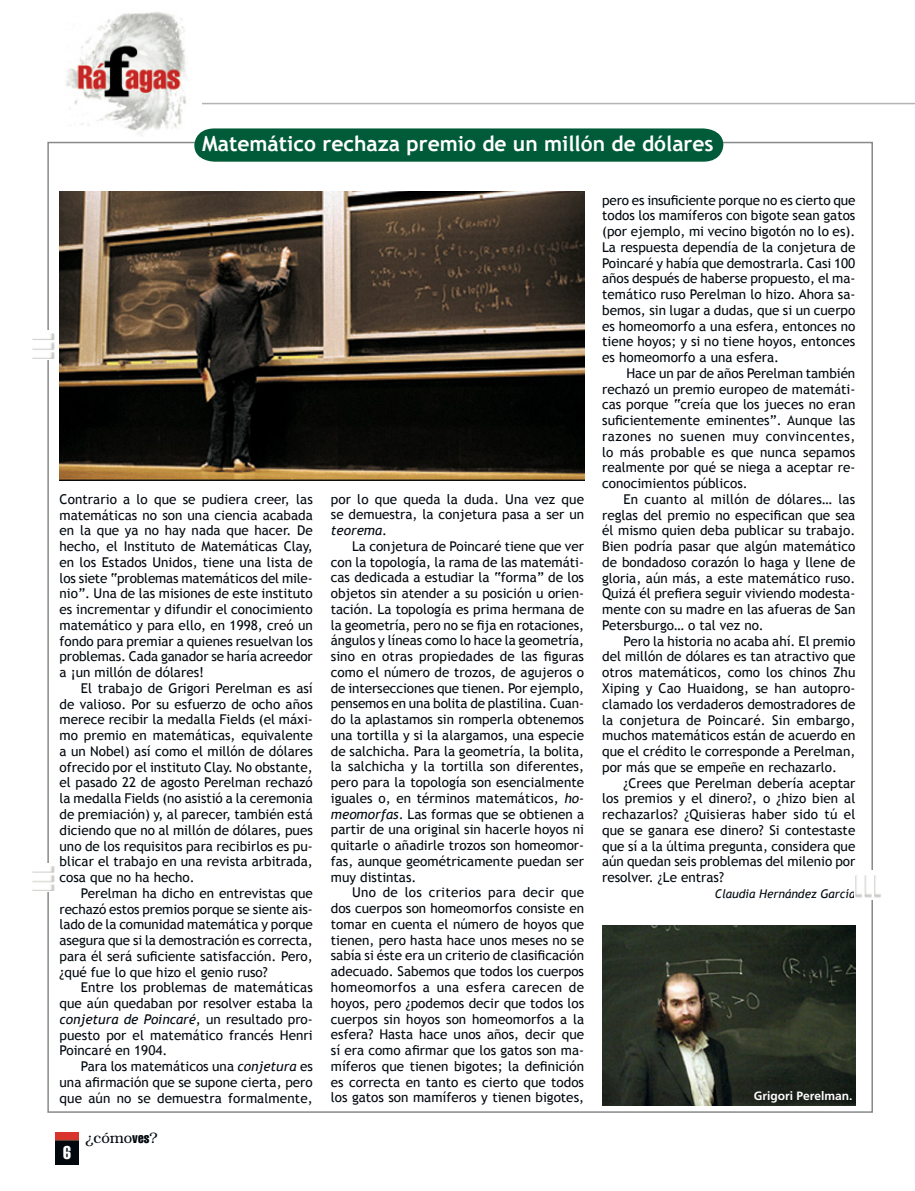
<style>
.page{position:relative;width:915px;height:1191px;background:#fff}
.page>*{position:absolute;margin:0;border:0;box-sizing:border-box;transform-origin:0 0}
.t1{font:700 21px "Trebuchet MS";color:#fff}
.t2{font:300 15px "Bookman";color:#01080e}
.t3{font:13.5px/15.8px "Trebuchet MS";color:#01080e;text-align:justify}
.t4{font:italic 12px "Trebuchet MS";color:#01080e}
.t5{font:700 12px "Frutiger";color:#fff}
.s1{font-style:italic}
.s2{font-family:"Helvetica";font-weight:400;font-stretch:extra-condensed;font-size:13.5px}
</style>
<div class="page">
<img style="left:56px;top:1132px;width:22px;height:32px">
<hr style="left:137px;top:103px;width:777px;height:1px;background:#b2b4b4">
<img style="left:855px;top:875px;width:26px;height:23px">
<img style="left:66px;top:12px;width:135px;height:124px">
<img style="left:32px;top:333px;width:23px;height:26px">
<img style="left:32px;top:866px;width:23px;height:25px">
<svg style="left:194px;top:128px;width:529px;height:34px;background:#09613f"></svg>
<img style="left:602px;top:925px;width:253px;height:181px">
<img style="left:60px;top:191px;width:524px;height:289px">
<svg style="left:63px;top:1145px;width:8px;height:14px"></svg>
<h1 class="t1" style="left:202px;top:130px;width:512px">Matemático rechaza premio de un millón de dólares</h1>
<p class="t3" style="left:60px;top:491px;width:255px">Contrario a lo que se pudiera creer, las matemáticas no son una ciencia acabada en la que ya no hay nada que hacer. De hecho, el Instituto de Matemáticas Clay, en los Estados Unidos, tiene una lista de los siete “problemas matemáticos del mile&shy;nio”. Una de las misiones de este instituto es incrementar y difundir el conocimiento matemático y para ello, en 1998, creó un fondo para premiar a quienes resuelvan los problemas. Cada ganador se haría acreedor a ¡un millón de dólares!</p>
<p class="t3" style="left:60px;top:680px;width:255px;text-indent:21px">El trabajo de Grigori Perelman es así de valioso. Por su esfuerzo de ocho años merece recibir la medalla Fields (el máxi&shy;mo premio en matemáticas, equivalente a un Nobel) así como el millón de dólares ofrecido por el instituto Clay. No obstante, el pasado 22 de agosto Perelman rechazó la medalla Fields (no asistió a la ceremonia de premiación) y, al parecer, también está diciendo que no al millón de dólares, pues uno de los requisitos para recibirlos es pu&shy;blicar el trabajo en una revista arbitrada, cosa que no ha hecho.</p>
<p class="t3" style="left:60px;top:885px;width:255px;text-indent:21px">Perelman ha dicho en entrevistas que rechazó estos premios porque se siente ais&shy;lado de la comunidad matemática y porque asegura que si la demostración es correcta, para él será suficiente satisfacción. Pero, ¿qué fue lo que hizo el genio ruso?</p>
<p class="t3" style="left:60px;top:980px;width:255px;text-indent:21px">Entre los problemas de matemáticas que aún quedaban por resolver estaba la <span class="s1">conjetura de Poincaré</span>, un resultado pro&shy;puesto por el matemático francés Henri Poincaré en 1904.</p>
<p class="t3" style="left:60px;top:1058px;width:255px;text-indent:21px">Para los matemáticos una <span class="s1">conjetura</span> es una afirmación que se supone cierta, pero que aún no se demuestra formalmente,</p>
<p class="t2" style="left:85px;top:1129px;width:74px">¿cómo<span class="s2">ves</span>?</p>
<p class="t3" style="left:331px;top:491px;width:255px">por lo que queda la duda. Una vez que se demuestra, la conjetura pasa a ser un <span class="s1">teorema</span>.</p>
<p class="t3" style="left:331px;top:538px;width:255px;text-indent:21px">La conjetura de Poincaré tiene que ver con la topología, la rama de las matemáti&shy;cas dedicada a estudiar la “forma” de los objetos sin atender a su posición u orien&shy;tación. La topología es prima hermana de la geometría, pero no se fija en rotaciones, ángulos y líneas como lo hace la geometría, sino en otras propiedades de las figuras como el número de trozos, de agujeros o de intersecciones que tienen. Por ejemplo, pensemos en una bolita de plastilina. Cuan&shy;do la aplastamos sin romperla obtenemos una tortilla y si la alargamos, una especie de salchicha. Para la geometría, la bolita, la salchicha y la tortilla son diferentes, pero para la topología son esencialmente iguales o, en términos matemáticos, <span class="s1">ho&shy;meomorfas</span>. Las formas que se obtienen a partir de una original sin hacerle hoyos ni quitarle o añadirle trozos son homeomor&shy;fas, aunque geométricamente puedan ser muy distintas.</p>
<p class="t3" style="left:331px;top:885px;width:255px;text-indent:21px">Uno de los criterios para decir que dos cuerpos son homeomorfos consiste en tomar en cuenta el número de hoyos que tienen, pero hasta hace unos meses no se sabía si éste era un criterio de clasificación adecuado. Sabemos que todos los cuerpos homeomorfos a una esfera carecen de hoyos, pero ¿podemos decir que todos los cuerpos sin hoyos son homeomorfos a la esfera? Hasta hace unos años, decir que sí era como afirmar que los gatos son ma&shy;míferos que tienen bigotes; la definición es correcta en tanto es cierto que todos los gatos son mamíferos y tienen bigotes,</p>
<p class="t3" style="left:602px;top:192px;width:255px">pero es insuficiente porque no es cierto que todos los mamíferos con bigote sean gatos (por ejemplo, mi vecino bigotón no lo es).<br>La respuesta dependía de la conjetura de Poincaré y había que demostrarla. Casi 100 años después de haberse propuesto, el ma&shy;temático ruso Perelman lo hizo. Ahora sa&shy;bemos, sin lugar a dudas, que si un cuerpo es homeomorfo a una esfera, entonces no tiene hoyos; y si no tiene hoyos, entonces es homeomorfo a una esfera.</p>
<p class="t3" style="left:602px;top:365px;width:255px;text-indent:24px">Hace un par de años Perelman también rechazó un premio europeo de matemáti&shy;cas porque “creía que los jueces no eran suficientemente eminentes”. Aunque las razones no suenen muy convincentes, lo más probable es que nunca sepamos realmente por qué se niega a aceptar re&shy;conocimientos públicos.</p>
<p class="t3" style="left:602px;top:491px;width:255px;text-indent:21px">En cuanto al millón de dólares… las reglas del premio no especifican que sea él mismo quien deba publicar su trabajo.<br>Bien podría pasar que algún matemático de bondadoso corazón lo haga y llene de gloria, aún más, a este matemático ruso.<br>Quizá él prefiera seguir viviendo modesta&shy;mente con su madre en las afueras de San Petersburgo… o tal vez no.</p>
<p class="t3" style="left:602px;top:633px;width:255px;text-indent:21px">Pero la historia no acaba ahí. El premio del millón de dólares es tan atractivo que otros matemáticos, como los chinos Zhu Xiping y Cao Huaidong, se han autopro&shy;clamado los verdaderos demostradores de la conjetura de Poincaré. Sin embargo, muchos matemáticos están de acuerdo en que el crédito le corresponde a Perelman, por más que se empeñe en rechazarlo.</p>
<p class="t3" style="left:602px;top:775px;width:255px;text-indent:21px">¿Crees que Perelman debería aceptar los premios y el dinero?, o ¿hizo bien al rechazarlos? ¿Quisieras haber sido tú el que se ganara ese dinero? Si contestaste que sí a la última pregunta, considera que aún quedan seis problemas del milenio por resolver. ¿Le entras?</p>
<p class="t4" style="left:714px;top:886px;width:142px">Claudia Hernández García</p>
<p class="t5" style="left:753px;top:1088px;width:100px">Grigori Perelman.</p>
</div>
